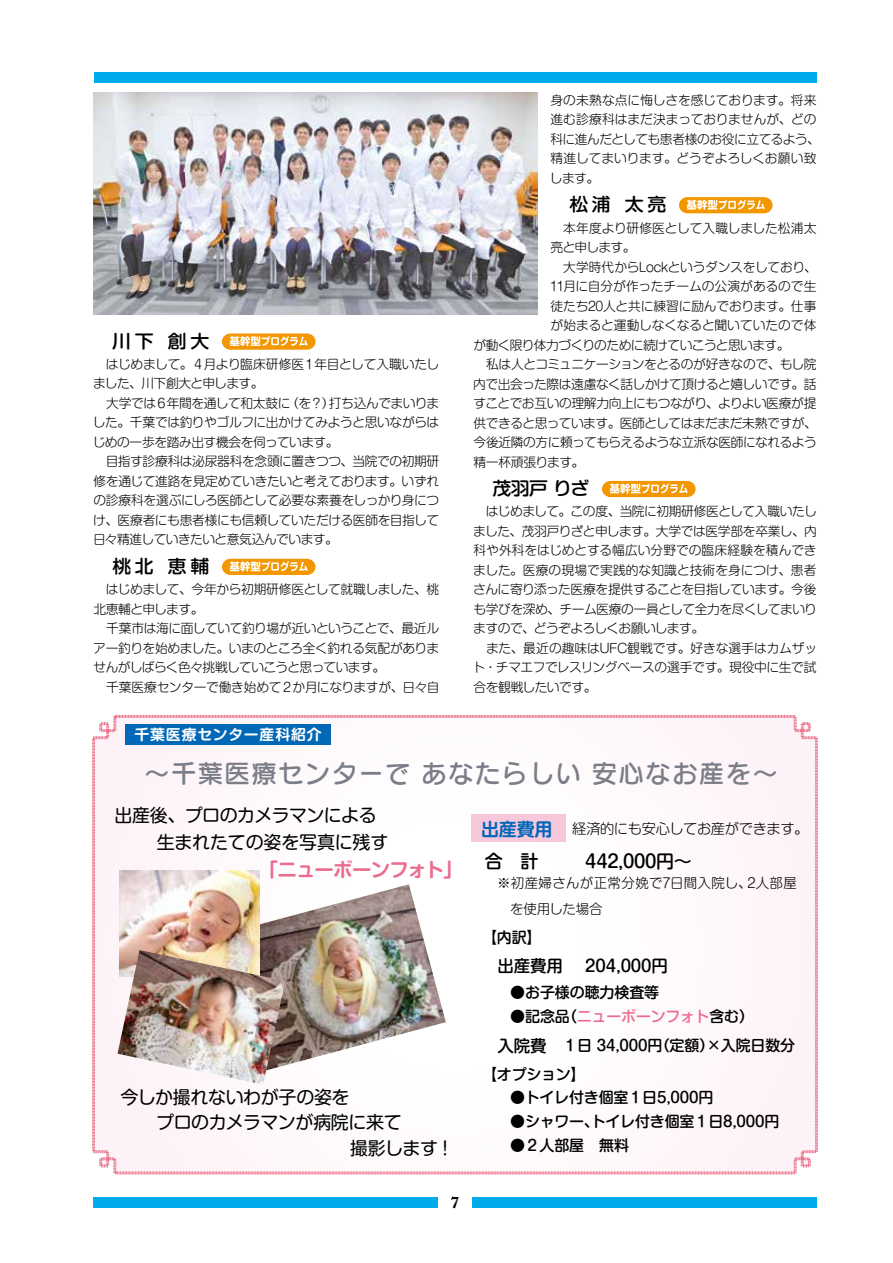
<style>
.page{position:relative;width:893px;height:1263px;background:#fff}
.page>*{position:absolute;margin:0;border:0;box-sizing:border-box;transform-origin:0 0}
.t1{font:25.5px "Seurat Pro DB";letter-spacing:.05em;color:#7b7e88}
.t2{font:700 19.5px "Shin M Go Pro De";letter-spacing:-.05em;color:#eb6d8e}
.t3{font:18px/27px "Shin M Go Pro";letter-spacing:-.025em;color:#000}
.t4{font:500 18px "Shin M Go Pro";letter-spacing:-.015em;color:#000;scale:1.05 1}
.t5{font:500 18px "Shin M Go Pro";letter-spacing:-.015em;color:#000}
.t6{font:700 18px "Shin M Go Pro De";color:#0068b7}
.t7{font:500 16.5px "Shin M Go Pro";letter-spacing:-.01em;color:#000}
.t8{font:700 16.5px "Baskerville";color:#000}
.t9{font:500 15px "Shin M Go Pro";letter-spacing:-.01em;color:#000}
.t10{font:500 15px "Shin M Go Pro";letter-spacing:-.015em;color:#eb6d8e}
.t11{font:700 14.55px "Shin M Go Pro De";letter-spacing:.06em;color:#fff}
.t12{font:300 14.25px "Shin M Go Pro";letter-spacing:-.03em;color:#000}
.t13{font:300 13.5px/26.2px "Shin M Go Pro";letter-spacing:.02em;color:#000}
.t14{font:300 12.75px/19.5px "Shin M Go Pro";letter-spacing:-.03em;color:#000;text-align:justify}
.t15{font:300 12.75px/19.5px "Shin M Go Pro";letter-spacing:-.01em;color:#000}
.t16{font:300 12.75px "Shin M Go Pro";letter-spacing:-.005em;color:#000}
.s1{font-size:18px}
.s2{color:#000}
.s3{font-size:16.5px}
</style>
<div class="page">
<svg style="left:92px;top:715px;width:726px;height:460px"></svg>
<div style="left:94px;top:1197px;width:344px;height:11px;background:#00abeb"></div>
<div style="left:472px;top:1197px;width:344px;height:11px;background:#00abeb"></div>
<div style="left:94px;top:72px;width:722px;height:11px;background:#00abeb"></div>
<div style="left:222px;top:333px;width:94px;height:17px;background:#f39700;border-radius:8px"></div>
<svg style="left:230px;top:336px;width:77px;height:10px"></svg>
<div style="left:222px;top:559px;width:94px;height:16px;background:#f39700;border-radius:8px"></div>
<svg style="left:230px;top:561px;width:77px;height:10px"></svg>
<div style="left:679px;top:197px;width:94px;height:16px;background:#f39700;border-radius:8px"></div>
<svg style="left:687px;top:200px;width:77px;height:10px"></svg>
<div style="left:602px;top:481px;width:94px;height:16px;background:#f39700;border-radius:8px"></div>
<svg style="left:610px;top:483px;width:78px;height:11px"></svg>
<img style="left:94px;top:93px;width:444px;height:221px">
<div style="left:125px;top:724px;width:205px;height:20px;background:#0068b7"></div>
<div style="left:471px;top:815px;width:95px;height:27px;background:#f7c7dc"></div>
<img style="left:259px;top:884px;width:187px;height:187px">
<img style="left:119px;top:871px;width:140px;height:79px">
<img style="left:118px;top:950px;width:167px;height:135px">
<h3 class="t4" style="left:112px;top:326px;width:94px">川下 創大</h3>
<p class="t14" style="left:93px;top:353px;width:348px;text-indent:13px">はじめまして。４月より臨床研修医１年目として入職いたしました、川下創大と申します。</p>
<p class="t14" style="left:93px;top:392px;width:348px;text-indent:13px">大学では６年間を通して和太鼓に（を？）打ち込んでまいりました。千葉では釣りやゴルフに出かけてみようと思いながらはじめの一歩を踏み出す機会を伺っています。</p>
<p class="t14" style="left:93px;top:450px;width:348px;text-indent:13px">目指す診療科は泌尿器科を念頭に置きつつ、当院での初期研修を通じて進路を見定めていきたいと考えております。いずれの診療科を選ぶにしろ医師として必要な素養をしっかり身につけ、医療者にも患者様にも信頼していただける医師を目指して日々精進していきたいと意気込んでいます。</p>
<h3 class="t4" style="left:112px;top:551px;width:94px">桃北 恵輔</h3>
<p class="t14" style="left:93px;top:578px;width:347px;text-indent:13px">はじめまして、今年から初期研修医として就職しました、桃北恵輔と申します。</p>
<p class="t14" style="left:93px;top:617px;width:348px;text-indent:13px">千葉市は海に面していて釣り場が近いということで、最近ルアー釣りを始めました。いまのところ全く釣れる気配がありませんがしばらく色々挑戦していこうと思っています。</p>
<p class="t14" style="left:106px;top:676px;width:335px">千葉医療センターで働き始めて２か月になりますが、日々自</p>
<p class="t15" style="left:550px;top:89px;width:271px">身の未熟な点に悔しさを感じております。将来進む診療科はまだ決まっておりませんが、どの科に進んだとしても患者様のお役に立てるよう、精進してまいります。どうぞよろしくお願い致します。</p>
<h3 class="t4" style="left:569px;top:190px;width:94px">松浦 太亮</h3>
<p class="t15" style="left:550px;top:216px;width:268px;text-indent:13px">本年度より研修医として入職しました松浦太亮と申します。</p>
<p class="t14" style="left:563px;top:255px;width:255px">大学時代からLockというダンスをしており、</p>
<p class="t16" style="left:550px;top:276px;width:268px">11月に自分が作ったチームの公演があるので生</p>
<p class="t15" style="left:550px;top:294px;width:268px">徒たち20人と共に練習に励んでおります。仕事</p>
<p class="t16" style="left:550px;top:315px;width:268px">が始まると運動しなくなると聞いていたので体</p>
<p class="t14" style="left:473px;top:333px;width:318px">が動く限り体力づくりのために続けていこうと思います。</p>
<p class="t14" style="left:486px;top:353px;width:332px">私は人とコミュニケーションをとるのが好きなので、もし院</p>
<p class="t14" style="left:473px;top:372px;width:345px">内で出会った際は遠慮なく話しかけて頂けると嬉しいです。話</p>
<p class="t14" style="left:473px;top:392px;width:345px">すことでお互いの理解力向上にもつながり、よりよい医療が提</p>
<p class="t14" style="left:473px;top:411px;width:345px">供できると思っています。医師としてはまだまだ未熟ですが、</p>
<p class="t14" style="left:473px;top:431px;width:345px">今後近隣の方に頼ってもらえるような立派な医師になれるよう</p>
<p class="t14" style="left:473px;top:450px;width:112px">精一杯頑張ります。</p>
<h3 class="t4" style="left:492px;top:473px;width:94px">茂羽戸 りざ</h3>
<p class="t14" style="left:473px;top:500px;width:345px;text-indent:13px">はじめまして。この度、当院に初期研修医として入職いたしました、茂羽戸りざと申します。大学では医学部を卒業し、内科や外科をはじめとする幅広い分野での臨床経験を積んできました。医療の現場で実践的な知識と技術を身につけ、患者さんに寄り添った医療を提供することを目指しています。今後も学びを深め、チーム医療の一員として全力を尽くしてまいりますので、どうぞよろしくお願いします。</p>
<p class="t14" style="left:472px;top:637px;width:346px;text-indent:14px">また、最近の趣味はUFC観戦です。好きな選手はカムザット・チマエフでレスリングベースの選手です。現役中に生で試合を観戦したいです。</p>
<p class="t11" style="left:134px;top:723px;width:189px">千葉医療センター産科紹介</p>
<h1 class="t1" style="left:144px;top:756px;width:635px">～千葉医療センターで あなたらしい 安心なお産を～</h1>
<h3 class="t6" style="left:481px;top:814px;width:73px">出産費用</h3>
<h3 class="t3" style="left:121px;top:799px;width:269px;text-indent:-6px">出産後、プロのカメラマンによる　　生まれたての姿を写真に残す</h3>
<h2 class="t2" style="left:259px;top:854px;width:206px">「ニューボーンフォト」</h2>
<p class="t12" style="left:572px;top:817px;width:238px">経済的にも安心してお産ができます。</p>
<h3 class="t5" style="left:485px;top:847px;width:55px">合　計</h3>
<h3 class="t5" style="left:585px;top:847px;width:108px">442,000円〜</h3>
<p class="t13" style="left:510px;top:868px;width:288px;text-indent:-13px">※初産婦さんが正常分娩で7日間入院し、2人部屋を使用した場合</p>
<p class="t9" style="left:482px;top:925px;width:104px">【内訳】　<span class="s1">　　</span></p>
<p class="t7" style="left:497px;top:952px;width:67px">出産費用</p>
<p class="t7" style="left:585px;top:952px;width:84px">204,000円</p>
<p class="t9" style="left:510px;top:980px;width:151px">●お子様の聴力検査等</p>
<p class="t10" style="left:510px;top:1004px;width:245px"><span class="s2">●記念品（</span>ニューボーンフォト<span class="s2">含む）</span></p>
<p class="t9" style="left:498px;top:1033px;width:299px"><span class="s3">入院費　</span>１日 34,000円（定額）×入院日数分</p>
<p class="t9" style="left:482px;top:1062px;width:148px">【オプション】　<span class="s1">　　</span></p>
<p class="t9" style="left:510px;top:1085px;width:205px">●トイレ付き個室１日5,000円</p>
<p class="t9" style="left:510px;top:1109px;width:271px">●シャワー、トイレ付き個室１日8,000円</p>
<p class="t9" style="left:510px;top:1133px;width:120px">●２人部屋　無料</p>
<h3 class="t3" style="left:120px;top:1081px;width:231px">今しか撮れないわが子の姿を</h3>
<h3 class="t3" style="left:120px;top:1107px;width:283px">　　プロのカメラマンが病院に来て</h3>
<h3 class="t3" style="left:350px;top:1132px;width:106px">撮影します！</h3>
<p class="t8" style="left:451px;top:1191px;width:10px">7</p>
</div>
